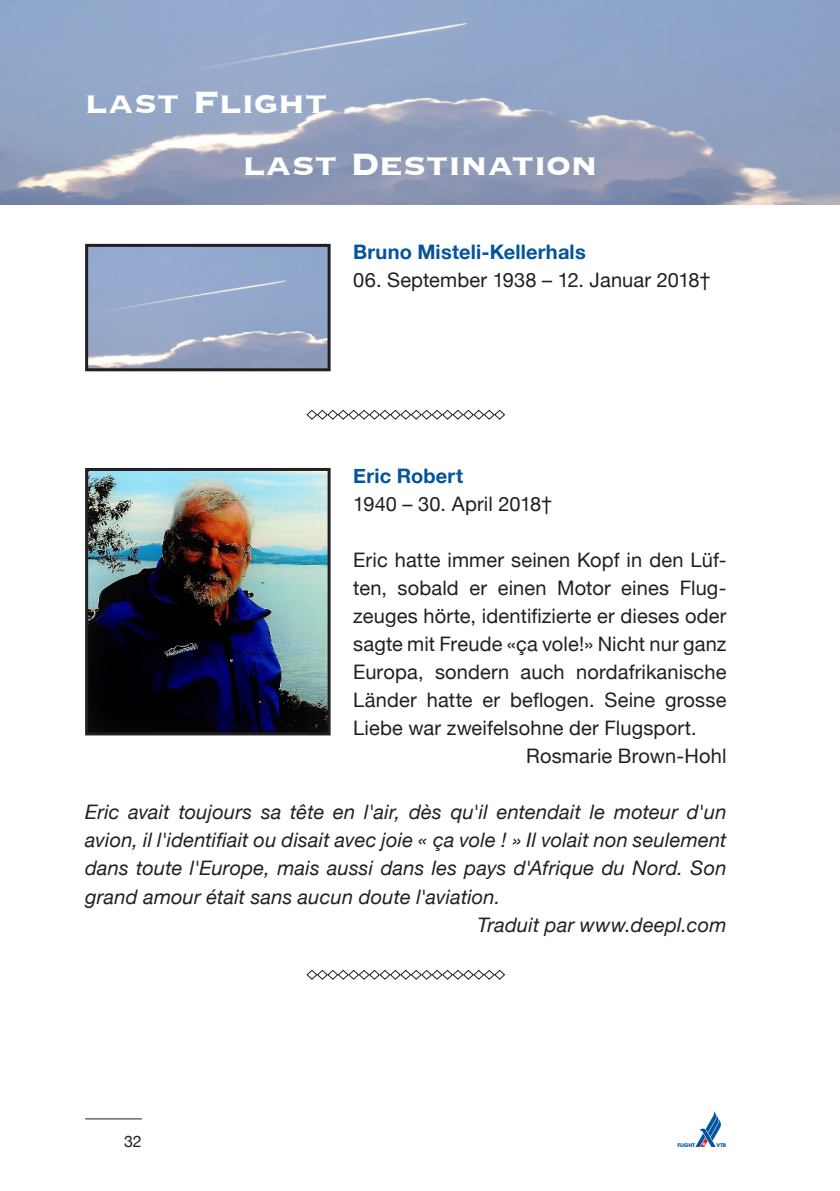
<style>
.page{position:relative;width:840px;height:1191px;background:#fff}
.page>*{position:absolute;margin:0;border:0;box-sizing:border-box;transform-origin:0 0}
.t1{font:700 40px/61.2px "Copperplate";letter-spacing:-.015em;color:#fff}
.t2{font:20px "Helvetica Neue";letter-spacing:.005em;color:#231f20}
.t3{font:italic 20px "Helvetica Neue";letter-spacing:.01em;color:#231f20}
.t4{font:700 20px "Helvetica Neue";letter-spacing:.01em;color:#01549d}
.t5{font:16px "Helvetica Neue";color:#231f20}
.t6{font:700 5px "Futura";letter-spacing:-.015em;color:#01549d}
</style>
<div class="page">
<hr style="left:85px;top:1118px;width:57px;height:1px;background:#231f20">
<svg style="left:695px;top:1111px;width:25px;height:36px"></svg>
<img style="left:89px;top:248px;width:237px;height:119px">
<div style="left:85px;top:244px;width:245px;height:127px;border:3px solid #231f20"></div>
<img style="left:89px;top:472px;width:237px;height:259px">
<div style="left:85px;top:468px;width:245px;height:267px;border:3px solid #231f20"></div>
<img style="left:0;top:0;width:839px;height:204px">
<svg style="left:306px;top:409px;width:199px;height:11px"></svg>
<svg style="left:306px;top:969px;width:199px;height:11px"></svg>
<h1 class="t1" style="left:242px;top:69px;width:357px;text-indent:-157px">last Flight<br>last Destination</h1>
<p class="t4" style="left:353px;top:236px;width:234px">Bruno Misteli-Kellerhals</p>
<p class="t2" style="left:353px;top:266px;width:358px">06. September 1938 – 12. Januar 2018†</p>
<p class="t4" style="left:353px;top:460px;width:111px">Eric Robert</p>
<p class="t2" style="left:353px;top:490px;width:200px">1940 – 30. April 2018†</p>
<p class="t2" style="left:353px;top:546px;width:374px">Eric hatte immer seinen Kopf in den Lüf-</p>
<p class="t2" style="left:353px;top:574px;width:374px">ten, sobald er einen Motor eines Flug-</p>
<p class="t2" style="left:353px;top:602px;width:374px">zeuges hörte, identifizierte er dieses oder</p>
<p class="t2" style="left:353px;top:630px;width:374px">sagte mit Freude «ça vole!» Nicht nur ganz</p>
<p class="t2" style="left:353px;top:658px;width:374px">Europa, sondern auch nordafrikanische</p>
<p class="t2" style="left:353px;top:686px;width:374px">Länder hatte er beflogen. Seine grosse</p>
<p class="t2" style="left:353px;top:714px;width:345px">Liebe war zweifelsohne der Flugsport.</p>
<p class="t2" style="left:526px;top:742px;width:201px">Rosmarie Brown-Hohl</p>
<p class="t3" style="left:85px;top:798px;width:642px">Eric avait toujours sa tête en l'air, dès qu'il entendait le moteur d'un</p>
<p class="t3" style="left:85px;top:826px;width:642px">avion, il l'identifiait ou disait avec joie « ça vole ! » Il volait non seulement</p>
<p class="t3" style="left:85px;top:854px;width:642px">dans toute l'Europe, mais aussi dans les pays d'Afrique du Nord. Son</p>
<p class="t3" style="left:85px;top:882px;width:416px">grand amour était sans aucun doute l'aviation.</p>
<p class="t3" style="left:477px;top:910px;width:250px">Traduit par www.deepl.com</p>
<p class="t5" style="left:124px;top:1129px;width:19px">32</p>
<p class="t6" style="left:677px;top:1141px;width:19px">FLIGHT</p>
<p class="t6" style="left:716px;top:1141px;width:12px">VTR</p>
</div>
